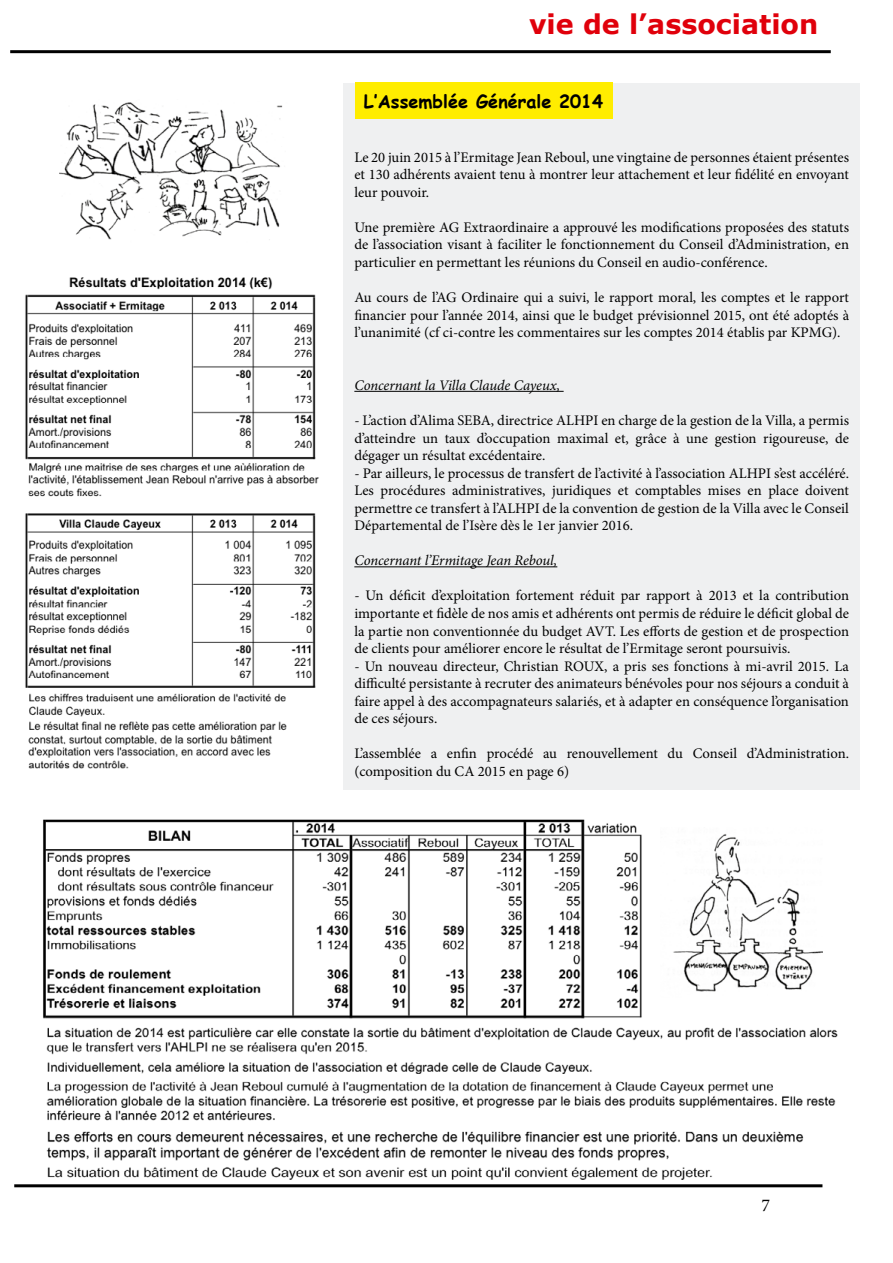
<style>
.page{position:relative;width:893px;height:1263px;background:#fff}
.page>*{position:absolute;margin:0;border:0;box-sizing:border-box;transform-origin:0 0}
.t1{font:700 27px "Verdana";color:#e0000b}
.t2{font:700 18px "Comic Sans MS";color:#000}
.t3{font:18px "Minion Pro";color:#000}
.t4{font:14.7px/17.5px "Minion Pro";color:#000;text-align:justify}
.t5{font:italic 14.7px "Minion Pro";letter-spacing:-.005em;color:#000}
</style>
<div class="page">
<img style="left:60px;top:102px;width:223px;height:138px">
<img style="left:25px;top:277px;width:294px;height:492px">
<img style="left:43px;top:819px;width:795px;height:360px">
<img style="left:661px;top:828px;width:161px;height:169px">
<hr style="left:10px;top:50px;width:821px;height:3px;background:#000">
<div style="left:343px;top:83px;width:517px;height:706px;background:#eff0f1"></div>
<hr style="left:354px;top:391px;width:210px;height:1px;background:#000">
<hr style="left:354px;top:566px;width:203px;height:1px;background:#000">
<div style="left:355px;top:83px;width:257px;height:36px;background:#ffed00"></div>
<hr style="left:14px;top:1184px;width:808px;height:3px;background:#000">
<h1 class="t1" style="left:529px;top:5px;width:291px">vie de l’association</h1>
<p class="t2" style="left:364px;top:88px;width:241px">L’Assemblée Générale 2014</p>
<p class="t4" style="left:354px;top:148px;width:496px">Le 20 juin 2015 à l’Ermitage Jean Reboul, une vingtaine de personnes étaient présentes et 130 adhérents avaient tenu à montrer leur attachement et leur fidélité en envoyant leur pouvoir.</p>
<p class="t4" style="left:354px;top:218px;width:496px">Une première AG Extraordinaire a approuvé les modifications proposées des statuts de l’association visant à faciliter le fonctionnement du Conseil d’Administration, en particulier en permettant les réunions du Conseil en audio-conférence.</p>
<p class="t4" style="left:354px;top:289px;width:496px">Au cours de l’AG Ordinaire qui a suivi, le rapport moral, les comptes et le rapport financier pour l’année 2014, ainsi que le budget prévisionnel 2015, ont été adoptés à l’unanimité (cf ci-contre les commentaires sur les comptes 2014 établis par KPMG).</p>
<p class="t5" style="left:354px;top:375px;width:207px">Concernant la Villa Claude Cayeux,</p>
<p class="t4" style="left:354px;top:412px;width:496px">- L’action d’Alima SEBA, directrice ALHPI en charge de la gestion de la Villa, a permis d’atteindre un taux d’occupation maximal et, grâce à une gestion rigoureuse, de dégager un résultat excédentaire.</p>
<p class="t4" style="left:354px;top:464px;width:496px">- Par ailleurs, le processus de transfert de l’activité à l’association ALHPI s’est accéléré.<br>Les procédures administratives, juridiques et comptables mises en place doivent permettre ce transfert à l’ALHPI de la convention de gestion de la Villa avec le Conseil Départemental de l’Isère dès le 1er janvier 2016.</p>
<p class="t5" style="left:354px;top:551px;width:204px">Concernant l’Ermitage Jean Reboul,</p>
<p class="t4" style="left:354px;top:587px;width:496px">- Un déficit d’exploitation fortement réduit par rapport à 2013 et la contribution importante et fidèle de nos amis et adhérents ont permis de réduire le déficit global de la partie non conventionnée du budget AVT. Les efforts de gestion et de prospection de clients pour améliorer encore le résultat de l’Ermitage seront poursuivis.</p>
<p class="t4" style="left:354px;top:657px;width:496px">- Un nouveau directeur, Christian ROUX, a pris ses fonctions à mi-avril 2015. La difficulté persistante à recruter des animateurs bénévoles pour nos séjours a conduit à faire appel à des accompagnateurs salariés, et à adapter en conséquence l’organisation de ces séjours.</p>
<p class="t4" style="left:354px;top:745px;width:496px">L’assemblée a enfin procédé au renouvellement du Conseil d’Administration. (composition du CA 2015 en page 6)</p>
<p class="t3" style="left:762px;top:1193px;width:10px">7</p>
</div>
